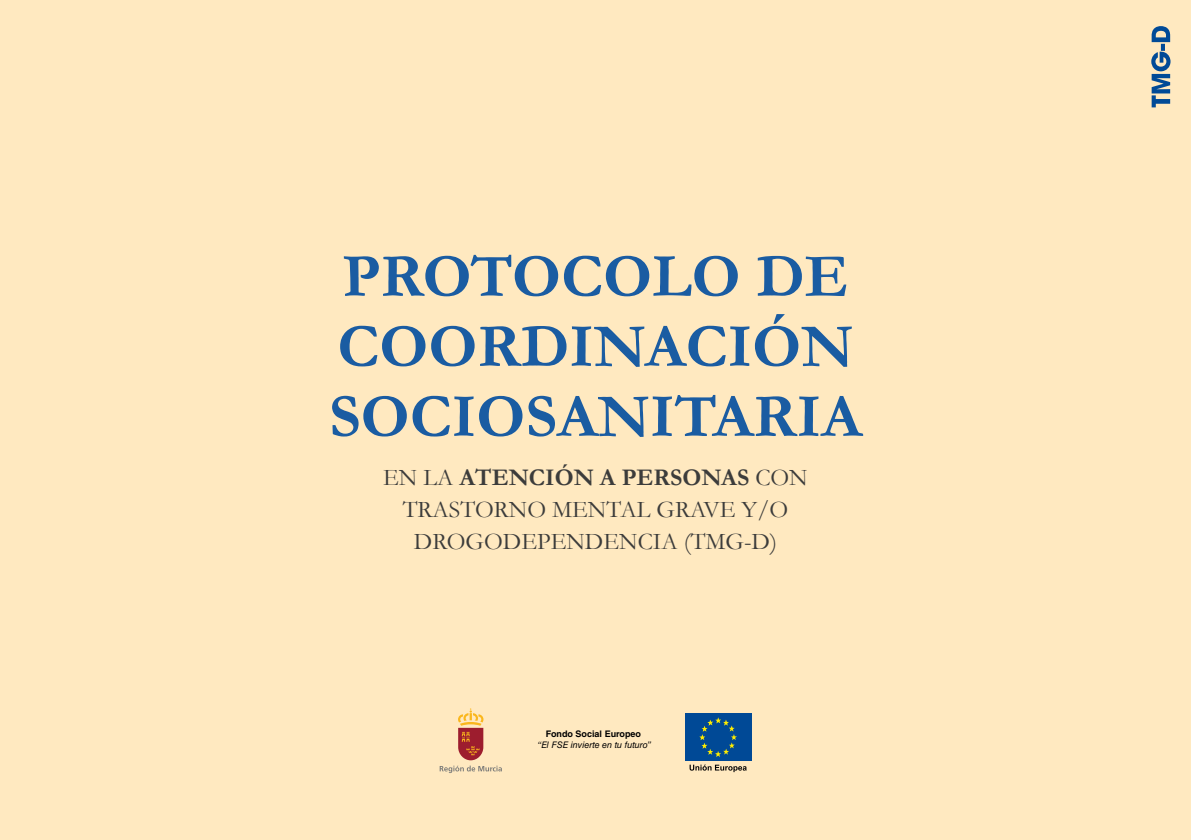
<style>
.page{position:relative;width:1191px;height:840px;background:#fff}
.page>*{position:absolute;margin:0;border:0;box-sizing:border-box;transform-origin:0 0}
.t1{font:700 62px/70px "Garamond";color:#1a5ca2}
.t2{font:24px/32px "Garamond";color:#3c3c3b;text-align:center}
.t3{font:italic 9px "Helvetica LT Std";color:#000}
.t4{font:700 9px "Helvetica LT Std";color:#000}
.s1{font-weight:700}
</style>
<div class="page">
<div style="left:0;top:0;width:1191px;height:839px;background:#ffe9c0"></div>
<svg style="left:1151px;top:26px;width:19px;height:81px"></svg>
<svg style="left:458px;top:708px;width:25px;height:51px"></svg>
<svg style="left:440px;top:765px;width:62px;height:7px"></svg>
<svg style="left:689px;top:764px;width:57px;height:7px"></svg>
<div style="left:685px;top:712px;width:66px;height:48px;background:#004996"></div>
<svg style="left:699px;top:717px;width:38px;height:39px"></svg>
<h1 class="t1" style="left:329px;top:240px;width:534px">PROTOCOLO DE<br>COORDINACIÓN<br>SOCIOSANITARIA</h1>
<p class="t2" style="left:383px;top:461px;width:426px">EN LA <span class="s1">ATENCIÓN A PERSONAS</span> CON<br>TRASTORNO MENTAL GRAVE Y/O<br>DROGODEPENDENCIA (TMG-D)</p>
<p class="t4" style="left:546px;top:728px;width:97px">Fondo Social Europeo</p>
<p class="t3" style="left:537px;top:739px;width:115px">“El FSE invierte en tu futuro”</p>
</div>
